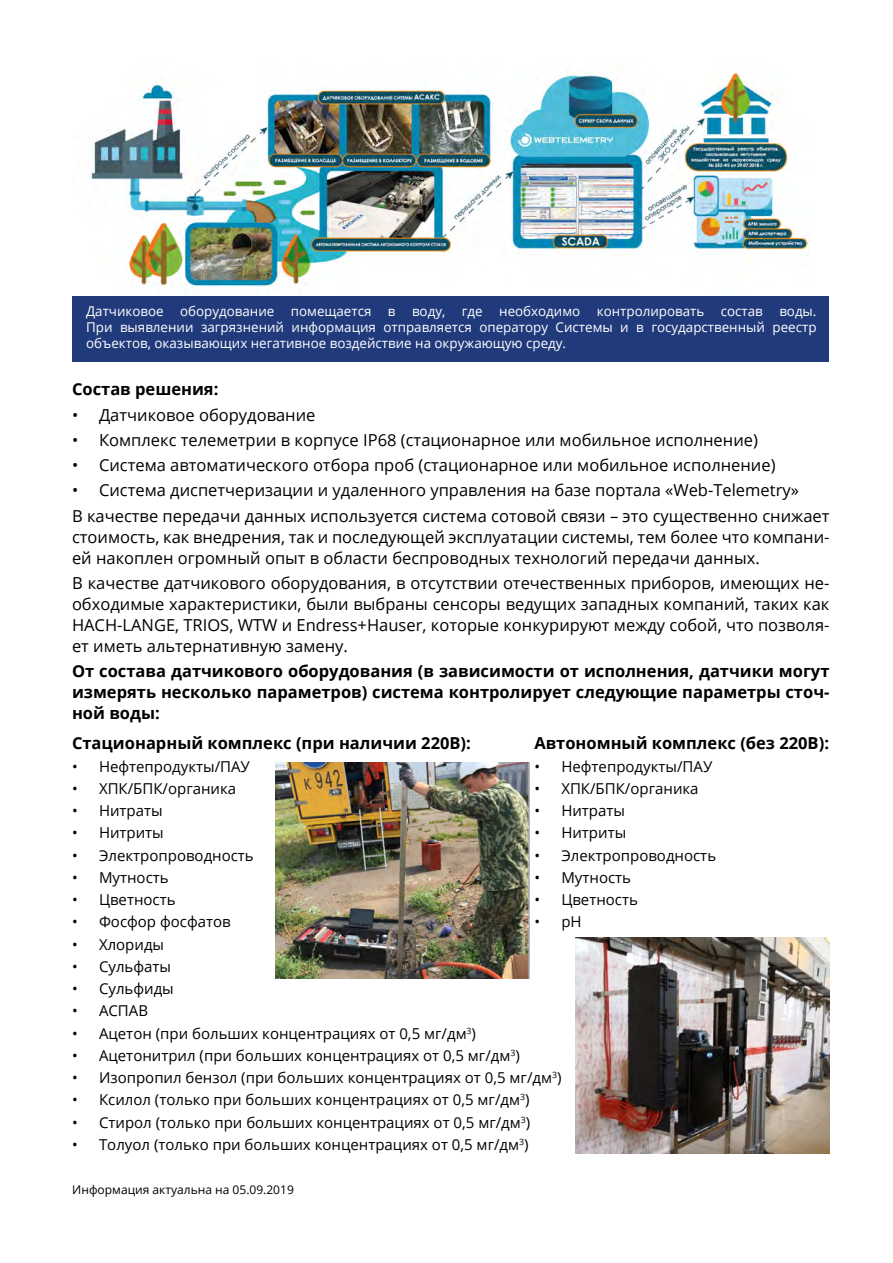
<style>
.page{position:relative;width:893px;height:1263px;background:#fff}
.page>*{position:absolute;margin:0;border:0;box-sizing:border-box;transform-origin:0 0}
.t1{font:16.5px/21px "Open Sans";color:#000}
.t2{font:700 16.5px/21px "Open Sans";color:#000;text-align:justify}
.t3{font:15px "Open Sans";color:#000}
.t4{font:13.5px/16.2px "Open Sans";color:#fff;text-align:justify}
.t5{font:12px "Open Sans";color:#000}
</style>
<div class="page">
<img style="left:91px;top:70px;width:718px;height:226px">
<div style="left:72px;top:296px;width:757px;height:66px;background:#213a7b"></div>
<img style="left:575px;top:937px;width:254px;height:216px">
<img style="left:275px;top:762px;width:254px;height:216px">
<p class="t4" style="left:86px;top:302px;width:732px">Датчиковое оборудование помещается в воду, где необходимо контролировать состав воды.<br>При выявлении загрязнений информация отправляется оператору Системы и в государственный реестр объектов, оказывающих негативное воздействие на окружающую среду.</p>
<p class="t2" style="left:72px;top:378px;width:148px">Состав решения:</p>
<p class="t1" style="left:72px;top:404px;width:245px">• Датчиковое оборудование</p>
<p class="t1" style="left:72px;top:429px;width:687px">• Комплекс телеметрии в корпусе IP68 (стационарное или мобильное исполнение)</p>
<p class="t1" style="left:72px;top:454px;width:705px">• Система автоматического отбора проб (стационарное или мобильное исполнение)</p>
<p class="t1" style="left:72px;top:477px;width:759px;line-height:25.2px">• Cистема диспетчеризации и удаленного управления на базе портала «Web-Telemetry»<br>В качестве передачи данных используется система сотовой связи – это существенно снижает</p>
<p class="t1" style="left:72px;top:526px;width:759px">стоимость, как внедрения, так и последующей эксплуатации системы, тем более что компани&shy;ей накоплен огромный опыт в области беспроводных технологий передачи данных.</p>
<p class="t1" style="left:72px;top:572px;width:759px;text-align:justify">В качестве датчикового оборудования, в отсутствии отечественных приборов, имеющих не&shy;обходимые характеристики, были выбраны сенсоры ведущих западных компаний, таких как HACH-LANGE, TRIOS, WTW и Endress+Hauser, которые конкурируют между собой, что позволя&shy;ет иметь альтернативную замену.</p>
<p class="t2" style="left:72px;top:660px;width:759px">От состава датчикового оборудования (в зависимости от исполнения, датчики могут измерять несколько параметров) система контролирует следующие параметры сточ&shy;ной воды:</p>
<p class="t2" style="left:72px;top:732px;width:400px">Стационарный комплекс (при наличии 220В):</p>
<p class="t3" style="left:72px;top:756px;width:179px">• Нефтепродукты/ПАУ</p>
<p class="t3" style="left:72px;top:778px;width:166px">• ХПК/БПК/органика</p>
<p class="t3" style="left:72px;top:800px;width:92px">• Нитраты</p>
<p class="t3" style="left:72px;top:823px;width:93px">• Нитриты</p>
<p class="t3" style="left:72px;top:845px;width:183px">• Электропроводность</p>
<p class="t3" style="left:72px;top:867px;width:98px">• Мутность</p>
<p class="t3" style="left:72px;top:889px;width:105px">• Цветность</p>
<p class="t3" style="left:72px;top:912px;width:160px">• Фосфор фосфатов</p>
<p class="t3" style="left:72px;top:934px;width:94px">• Хлориды</p>
<p class="t3" style="left:72px;top:956px;width:101px">• Сульфаты</p>
<p class="t3" style="left:72px;top:978px;width:103px">• Сульфиды</p>
<p class="t3" style="left:72px;top:1001px;width:78px">• АСПАВ</p>
<p class="t3" style="left:72px;top:1023px;width:406px">• Ацетон (при больших концентрациях от 0,5 мг/дм<sup>3</sup>)</p>
<p class="t3" style="left:72px;top:1045px;width:449px">• Ацетонитрил (при больших концентрациях от 0,5 мг/дм<sup>3</sup>)</p>
<p class="t3" style="left:72px;top:1067px;width:491px">• Изопропил бензол (при больших концентрациях от 0,5 мг/дм<sup>3</sup>)</p>
<p class="t3" style="left:72px;top:1090px;width:459px">• Ксилол (только при больших концентрациях от 0,5 мг/дм<sup>3</sup>)</p>
<p class="t3" style="left:72px;top:1112px;width:460px">• Стирол (только при больших концентрациях от 0,5 мг/дм<sup>3</sup>)</p>
<p class="t3" style="left:72px;top:1134px;width:458px">• Толуол (только при больших концентрациях от 0,5 мг/дм<sup>3</sup>)</p>
<p class="t2" style="left:534px;top:732px;width:296px">Автономный комплекс (без 220В):</p>
<p class="t3" style="left:534px;top:756px;width:179px">• Нефтепродукты/ПАУ</p>
<p class="t3" style="left:534px;top:778px;width:166px">• ХПК/БПК/органика</p>
<p class="t3" style="left:534px;top:800px;width:92px">• Нитраты</p>
<p class="t3" style="left:534px;top:823px;width:93px">• Нитриты</p>
<p class="t3" style="left:534px;top:845px;width:183px">• Электропроводность</p>
<p class="t3" style="left:534px;top:867px;width:98px">• Мутность</p>
<p class="t3" style="left:534px;top:889px;width:105px">• Цветность</p>
<p class="t3" style="left:534px;top:912px;width:49px">• pH</p>
<p class="t5" style="left:72px;top:1181px;width:223px">Информация актуальна на 05.09.2019</p>
</div>
